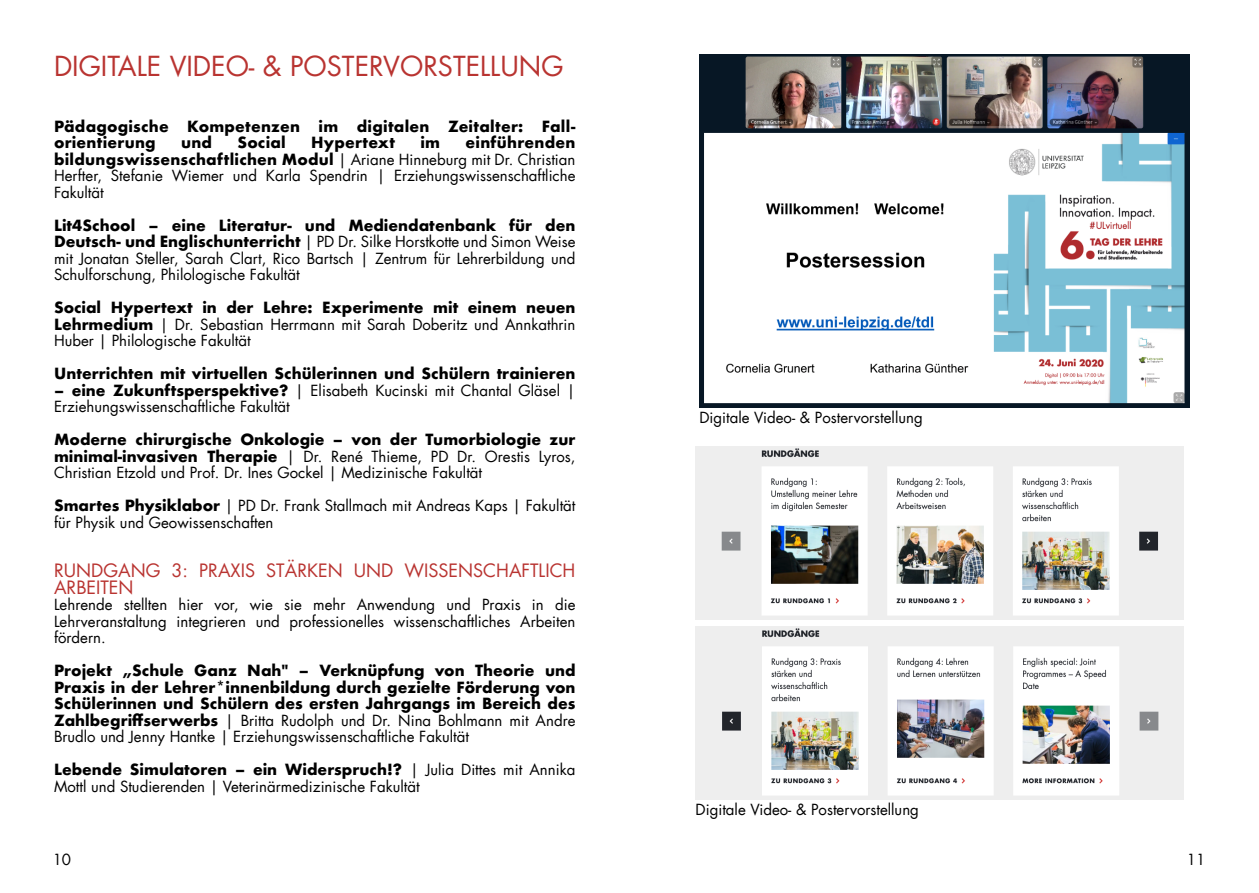
<style>
.page{position:relative;width:1259px;height:893px;background:#fff}
.page>*{position:absolute;margin:0;border:0;box-sizing:border-box;transform-origin:0 0}
.t1{font:27px "Futura";color:#b93431}
.t2{font:18px/16.5px "Futura";color:#b93431}
.t3{font:15px/16.5px "Futura";color:#000;text-align:justify}
.t4{font:700 15px/16.5px "Futura";color:#000}
.s1{font-weight:700}
.s2{font-weight:400}
</style>
<div class="page">
<img style="left:699px;top:54px;width:490px;height:353px">
<img style="left:695px;top:446px;width:488px;height:174px">
<img style="left:695px;top:626px;width:488px;height:174px">
<h1 class="t1" style="left:54px;top:49px;width:511px">DIGITALE VIDEO- &amp; POSTERVORSTELLUNG</h1>
<p class="t4" style="left:54px;top:118px;width:523px">Pädagogische Kompetenzen im digitalen Zeitalter: Fall&shy;orientierung</p>
<p class="t3" style="left:54px;top:134px;width:523px;text-indent:411px"><span class="s1">einführenden bildungswissenschaftlichen Modul</span> | Ariane Hinneburg mit Dr. Christian Herfter, Stefanie Wiemer und Karla Spendrin | Erziehungswissenschaftliche Fakultät</p>
<p class="t3" style="left:54px;top:217px;width:523px"><span class="s1">Lit4School – eine Literatur- und Mediendatenbank für den Deutsch- und Englischunterricht</span> | PD Dr. Silke Horstkotte und Simon Weise mit Jonatan Steller, Sarah Clart, Rico Bartsch | Zentrum für Lehrerbildung und Schulforschung, Philologische Fakultät</p>
<p class="t3" style="left:54px;top:299px;width:523px"><span class="s1">Social Hypertext in der Lehre: Experimente mit einem neuen Lehrmedium</span> | Dr. Sebastian Herrmann mit Sarah Doberitz und Annkathrin Huber | Philologische Fakultät</p>
<p class="t4" style="left:54px;top:365px;width:523px">Unterrichten mit virtuellen Schülerinnen und Schülern trainieren</p>
<p class="t3" style="left:54px;top:382px;width:523px"><span class="s1">– eine Zukunftsperspektive?</span> | Elisabeth Kucinski mit Chantal Gläsel |<br>Erziehungswissenschaftliche Fakultät</p>
<p class="t3" style="left:54px;top:431px;width:523px"><span class="s1">Moderne chirurgische Onkologie – von der Tumorbiologie zur minimal-invasiven Therapie</span> | Dr. René Thieme, PD Dr. Orestis Lyros, Christian Etzold und Prof. Dr. Ines Gockel | Medizinische Fakultät</p>
<p class="t3" style="left:54px;top:497px;width:523px"><span class="s1">Smartes Physiklabor</span> | PD Dr. Frank Stallmach mit Andreas Kaps | Fakultät für Physik und Geowissenschaften</p>
<p class="t2" style="left:54px;top:562px;width:523px">RUNDGANG 3: PRAXIS STÄRKEN UND WISSENSCHAFTLICH<br>ARBEITEN</p>
<p class="t3" style="left:54px;top:596px;width:523px">Lehrende stellten hier vor, wie sie mehr Anwendung und Praxis in die Lehrveranstaltung integrieren und professionelles wissenschaftliches Arbeiten fördern.</p>
<p class="t4" style="left:54px;top:662px;width:523px;text-align:justify">Projekt „Schule Ganz Nah" – Verknüpfung von Theorie und Praxis in der Lehrer*innenbildung durch gezielte Förderung von Schülerinnen und Schülern des ersten Jahrgangs im Bereich des Zahlbegriffserwerbs <span class="s2">| Britta Rudolph und Dr. Nina Bohlmann mit Andre Brudlo und Jenny Hantke | Erziehungswissenschaftliche Fakultät</span></p>
<p class="t3" style="left:54px;top:761px;width:523px"><span class="s1">Lebende Simulatoren – ein Widerspruch!?</span> | Julia Dittes mit Annika<br>Mottl und Studierenden | Veterinärmedizinische Fakultät</p>
<p class="t4" style="left:181px;top:134px;width:33px">und</p>
<p class="t4" style="left:237px;top:134px;width:50px">Social</p>
<p class="t4" style="left:311px;top:134px;width:85px">Hypertext</p>
<p class="t4" style="left:420px;top:134px;width:21px">im</p>
<p class="t3" style="left:699px;top:409px;width:225px">Digitale Video- &amp; Postervorstellung</p>
<p class="t3" style="left:695px;top:802px;width:225px">Digitale Video- &amp; Postervorstellung</p>
<p class="t3" style="left:53px;top:851px;width:20px">10</p>
<p class="t3" style="left:1187px;top:851px;width:20px">11</p>
</div>
